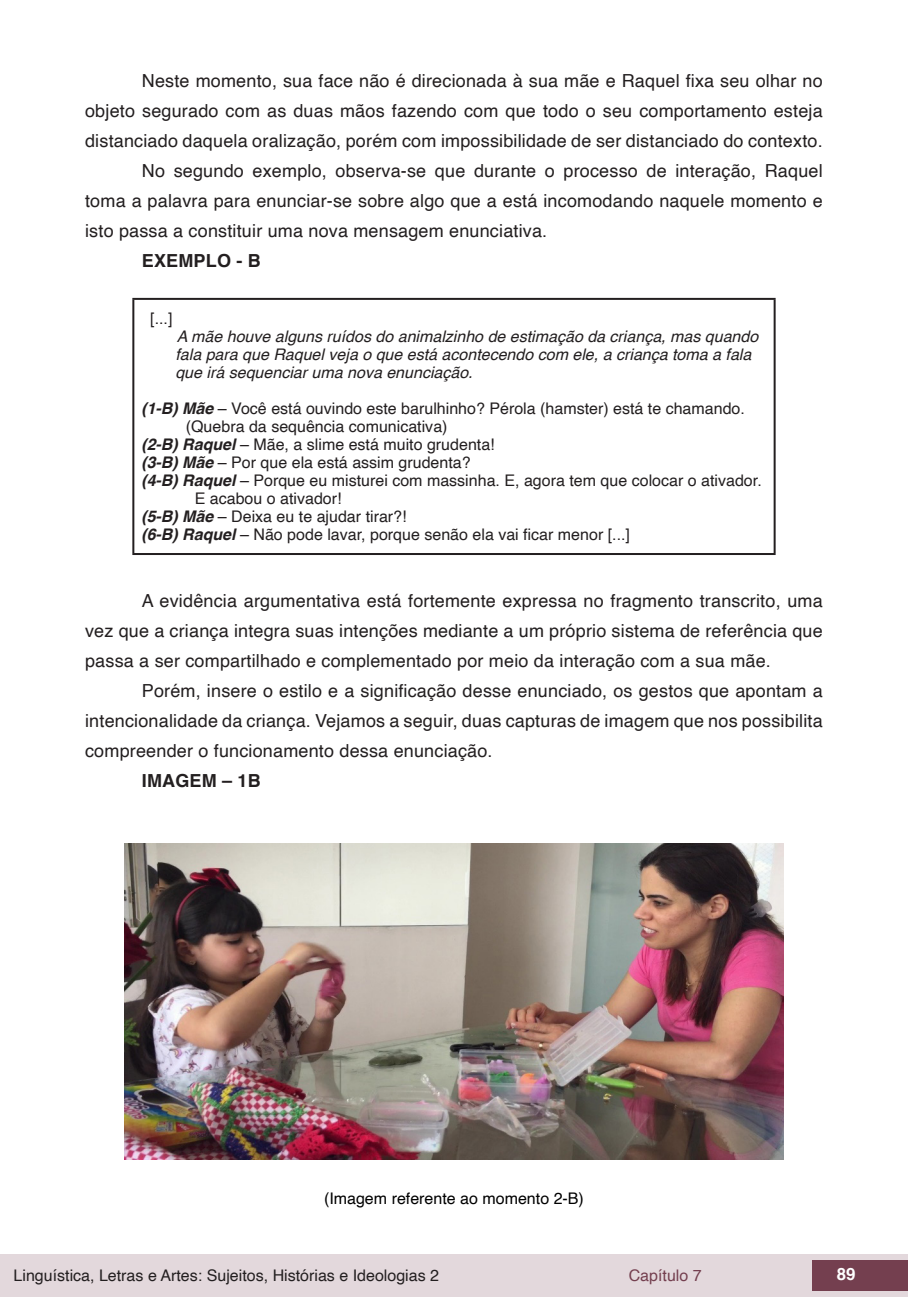
<style>
.page{position:relative;width:908px;height:1304px;background:#fff}
.page>*{position:absolute;margin:0;border:0;box-sizing:border-box;transform-origin:0 0}
.txt{font:18px/30px "Helvetica";letter-spacing:.01em;color:#231f20;text-align:justify}
.txt-2{font:700 18px "Helvetica";letter-spacing:.01em;color:#231f20}
.t1{font:700 16.8px "Helvetica";color:#fff}
.tab_txt{font:16px "Helvetica";color:#231f20}
.tab_txt_num{font:italic 16px/18px "Helvetica";color:#231f20}
.info_tab_graf_imag{font:16px "Helvetica";color:#000}
.t2{font:16px "Helvetica";color:#743f4f}
.s1{font-weight:700;font-style:italic}
</style>
<div class="page">
<div style="left:0;top:1254px;width:906px;height:43px;background:#e3d8dc"></div>
<div style="left:812px;top:1261px;width:95px;height:30px;background:#743f4f"></div>
<hr style="left:132px;top:298px;width:643px;height:2px;background:#231f20">
<hr style="left:132px;top:300px;width:2px;height:253px;background:#231f20">
<hr style="left:773px;top:300px;width:2px;height:253px;background:#231f20">
<hr style="left:132px;top:553px;width:643px;height:2px;background:#231f20">
<img style="left:124px;top:844px;width:659px;height:315px">
<p class="txt" style="left:85px;top:66px;width:738px;text-indent:57px">Neste momento, sua face não é direcionada à sua mãe e Raquel fixa seu olhar no objeto segurado com as duas mãos fazendo com que todo o seu comportamento esteja distanciado daquela oralização, porém com impossibilidade de ser distanciado do contexto.</p>
<p class="txt" style="left:85px;top:156px;width:738px;text-indent:57px">No segundo exemplo, observa-se que durante o processo de interação, Raquel toma a palavra para enunciar-se sobre algo que a está incomodando naquele momento e isto passa a constituir uma nova mensagem enunciativa.</p>
<p class="txt-2" style="left:142px;top:246px;width:120px">EXEMPLO - B</p>
<p class="tab_txt" style="left:150px;top:306px;width:24px">[...]</p>
<p class="tab_txt_num" style="left:175px;top:328px;width:584px">A mãe houve alguns ruídos do animalzinho de estimação da criança, mas quando fala para que Raquel veja o que está acontecendo com ele, a criança toma a fala que irá sequenciar uma nova enunciação.</p>
<p class="tab_txt" style="left:141px;top:396px;width:604px"><span class="s1">(1-B) Mãe</span> – Você está ouvindo este barulhinho? Pérola (hamster) está te chamando.</p>
<p class="tab_txt" style="left:186px;top:414px;width:263px">(Quebra da sequência comunicativa)</p>
<p class="tab_txt" style="left:141px;top:432px;width:355px"><span class="s1">(2-B) Raquel</span> – Mãe, a slime está muito grudenta!</p>
<p class="tab_txt" style="left:141px;top:450px;width:331px"><span class="s1">(3-B) Mãe</span> – Por que ela está assim grudenta?</p>
<p class="tab_txt" style="left:141px;top:468px;width:621px"><span class="s1">(4-B) Raquel</span> – Porque eu misturei com massinha. E, agora tem que colocar o ativador.</p>
<p class="tab_txt" style="left:195px;top:486px;width:148px">E acabou o ativador!</p>
<p class="tab_txt" style="left:141px;top:504px;width:266px"><span class="s1">(5-B) Mãe</span> – Deixa eu te ajudar tirar?!</p>
<p class="tab_txt" style="left:141px;top:522px;width:490px"><span class="s1">(6-B) Raquel</span> – Não pode lavar, porque senão ela vai ficar menor [...]</p>
<p class="txt" style="left:85px;top:586px;width:738px;text-indent:57px">A evidência argumentativa está fortemente expressa no fragmento transcrito, uma vez que a criança integra suas intenções mediante a um próprio sistema de referência que passa a ser compartilhado e complementado por meio da interação com a sua mãe.</p>
<p class="txt" style="left:85px;top:676px;width:738px;text-indent:57px">Porém, insere o estilo e a significação desse enunciado, os gestos que apontam a intencionalidade da criança. Vejamos a seguir, duas capturas de imagem que nos possibilita compreender o funcionamento dessa enunciação.</p>
<p class="txt-2" style="left:142px;top:766px;width:120px">IMAGEM – 1B</p>
<p class="info_tab_graf_imag" style="left:324px;top:1186px;width:261px">(Imagem referente ao momento 2-B)</p>
<p class="tab_txt" style="left:14px;top:1263px;width:427px">Linguística, Letras e Artes: Sujeitos, Histórias e Ideologias 2</p>
<p class="t2" style="left:628px;top:1263px;width:74px">Capítulo 7</p>
<p class="t1" style="left:836px;top:1261px;width:20px">89</p>
</div>
